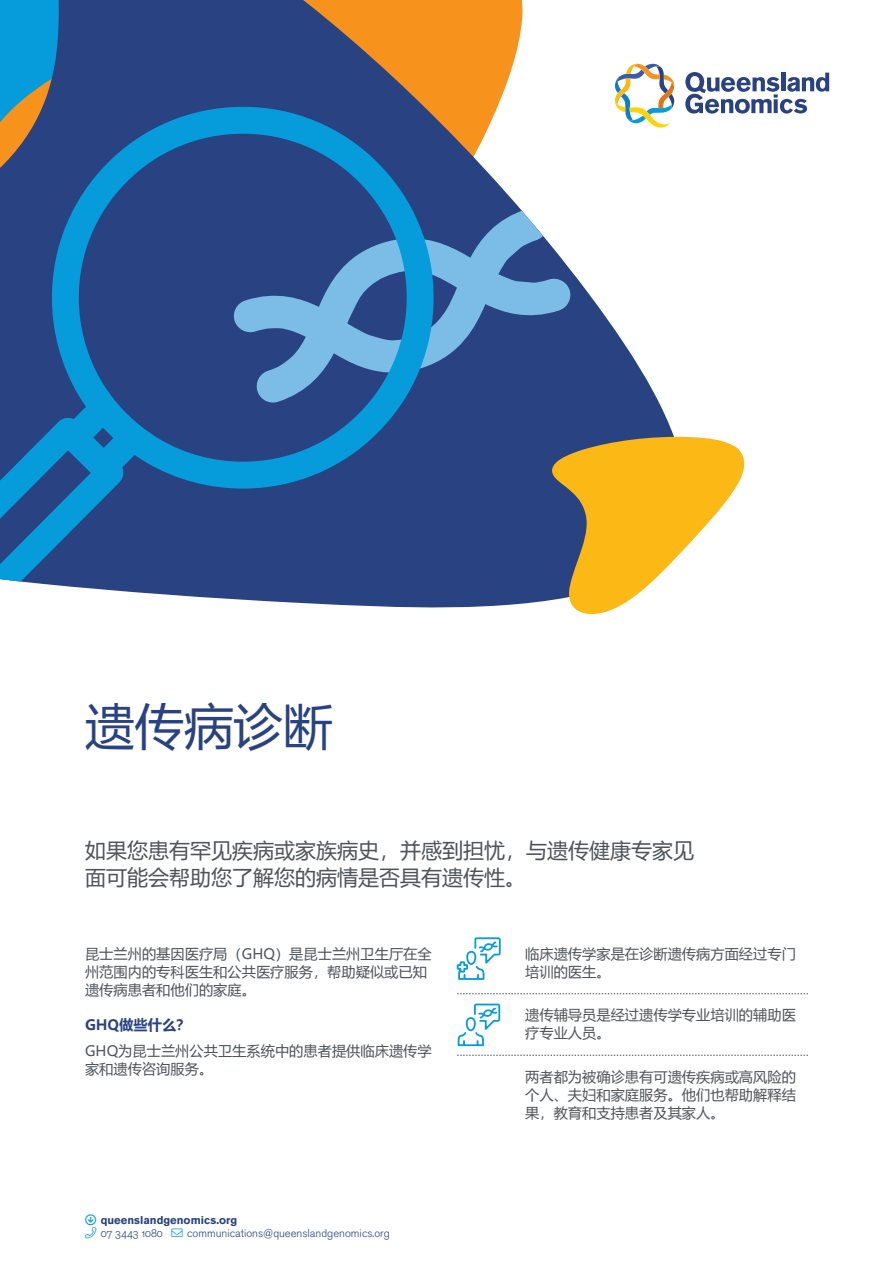
<style>
.page{position:relative;width:893px;height:1263px;background:#fff}
.page>*{position:absolute;margin:0;border:0;box-sizing:border-box;transform-origin:0 0}
.heading_1{font:49.5px "Microsoft Ya Hei UI";color:#294281}
.t1{font:21px/27px "Microsoft Ya Hei UI";color:#4d545a}
.body_copy{font:14.25px/18px "Microsoft Ya Hei UI";color:#4d545a}
.bullets{font:14.25px/18px "Microsoft Ya Hei UI";color:#4d545a}
.body_copy-2{font:700 14.25px "Microsoft Ya Hei UI";color:#294281}
.t2{font:300 11.25px/13.5px "Akzidenz Grotesk BQ";color:#294281}
.s1{font-weight:700}
.s2{font-family:"Akzidenz Grotesk BQ Light Os F";font-weight:400}
.s3{color:#069bda}
</style>
<div class="page">
<svg style="left:691px;top:72px;width:138px;height:42px"></svg>
<svg style="left:0;top:0;width:691px;height:608px"></svg>
<svg style="left:428px;top:207px;width:144px;height:196px;background:#5076ab"></svg>
<svg style="left:0;top:99px;width:428px;height:509px;background:#2d5c98"></svg>
<svg style="left:547px;top:436px;width:198px;height:179px"></svg>
<svg style="left:457px;top:993px;width:351px;height:1px"></svg>
<svg style="left:457px;top:1055px;width:351px;height:1px"></svg>
<svg style="left:458px;top:1003px;width:42px;height:43px"></svg>
<svg style="left:457px;top:937px;width:44px;height:43px"></svg>
<p class="heading_1" style="left:85px;top:693px;width:249px">遗传病诊断</p>
<p class="t1" style="left:85px;top:837px;width:610px">如果您患有罕见疾病或家族病史，并感到担忧，与遗传健康专家见面可能会帮助您了解您的病情是否具有遗传性。</p>
<p class="body_copy" style="left:85px;top:944px;width:348px">昆士兰州的基因医疗局（GHQ）是昆士兰州卫生厅在全州范围内的专科医生和公共医疗服务，帮助疑似或已知遗传病患者和他们的家庭。</p>
<p class="body_copy-2" style="left:85px;top:1014px;width:107px">GHQ做些什么？</p>
<p class="body_copy" style="left:85px;top:1041px;width:348px">GHQ为昆士兰州公共卫生系统中的患者提供临床遗传学家和遗传咨询服务。</p>
<p class="t2" style="left:101px;top:1213px;width:291px"><span class="s1">queenslandgenomics.org<br></span><span class="s2">07 3443 1080</span> <span class="s3">→</span> communications@queenslandgenomics.org</p>
<p class="bullets" style="left:525px;top:944px;width:272px">临床遗传学家是在诊断遗传病方面经过专门培训的医生。</p>
<p class="bullets" style="left:525px;top:1005px;width:272px">遗传辅导员是经过遗传学专业培训的辅助医疗专业人员。</p>
<p class="body_copy" style="left:525px;top:1067px;width:272px;text-align:justify">两者都为被确诊患有可遗传疾病或高风险的个人、夫妇和家庭服务。他们也帮助解释结果，教育和支持患者及其家人。</p>
</div>
